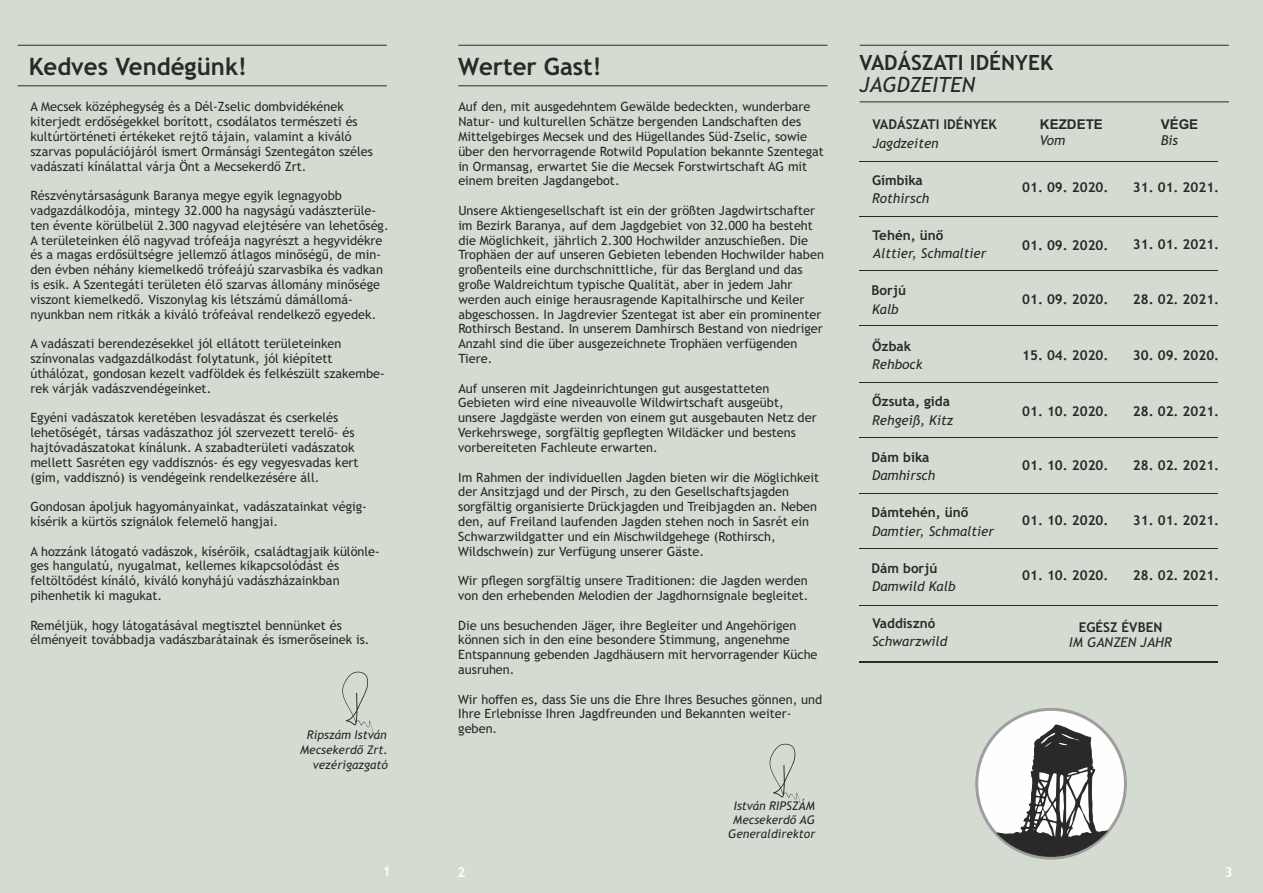
<style>
.page{position:relative;width:1263px;height:893px;background:#fff}
.page>*{position:absolute;margin:0;border:0;box-sizing:border-box;transform-origin:0 0}
.t1{font:700 24px "Trebuchet MS";color:#292929}
.t2{font:700 21px "Trebuchet MS";color:#292929}
.t3{font:italic 21px "Trebuchet MS";color:#292929}
.t4{font:700 13.5px "Trebuchet MS";color:#292929}
.t5{font:italic 13.5px "Trebuchet MS";color:#292929}
.t6{font:700 13.5px "Arial";color:#292929}
.t7{font:700 13.5px "Trebuchet MS";color:#fefefe}
.t8{font:12.75px/14.9px "Trebuchet MS";color:#292929}
.t9{font:italic 12px/14px "Trebuchet MS";color:#292929;text-align:center}
</style>
<div class="page">
<div style="left:421px;top:0;width:421px;height:893px;background:#d4dbd1"></div>
<div style="left:0;top:0;width:421px;height:893px;background:#d4dbd1"></div>
<svg style="left:769px;top:743px;width:32px;height:68px"></svg>
<hr style="left:458px;top:45px;width:369px;height:1px;background:#292929">
<hr style="left:458px;top:85px;width:369px;height:1px;background:#292929">
<hr style="left:18px;top:45px;width:369px;height:1px;background:#292929">
<hr style="left:18px;top:85px;width:369px;height:1px;background:#292929">
<svg style="left:342px;top:671px;width:32px;height:68px"></svg>
<div style="left:842px;top:0;width:421px;height:893px;background:#d4dbd1"></div>
<hr style="left:859px;top:325px;width:359px;height:1px;background:#292929">
<hr style="left:859px;top:493px;width:359px;height:1px;background:#292929">
<hr style="left:859px;top:216px;width:359px;height:1px;background:#292929">
<hr style="left:859px;top:161px;width:359px;height:1px;background:#292929">
<hr style="left:859px;top:382px;width:359px;height:1px;background:#292929">
<hr style="left:859px;top:548px;width:359px;height:1px;background:#292929">
<hr style="left:859px;top:270px;width:359px;height:1px;background:#292929">
<hr style="left:859px;top:437px;width:359px;height:1px;background:#292929">
<hr style="left:859px;top:605px;width:359px;height:1px;background:#292929">
<hr style="left:859px;top:662px;width:359px;height:1px;background:#292929">
<svg style="left:975px;top:708px;width:152px;height:152px;background:#e5e5e5"></svg>
<svg style="left:997px;top:723px;width:111px;height:134px;background:#a5a5a4"></svg>
<hr style="left:860px;top:45px;width:369px;height:1px;background:#292929">
<hr style="left:860px;top:101px;width:369px;height:1px;background:#292929">
<h1 class="t1" style="left:29px;top:57px;width:220px">Kedves Vendégünk!</h1>
<p class="t8" style="left:30px;top:101px;width:344px">A Mecsek középhegység és a Dél-Zselic dombvidékének kiterjedt erdőségekkel borított, csodálatos természeti és kultúrtörténeti értékeket rejtő tájain, valamint a kiváló szarvas populációjáról ismert Ormánsági Szentegáton széles vadászati kínálattal várja Önt a Mecsekerdő Zrt.</p>
<p class="t8" style="left:30px;top:189px;width:360px">Részvénytársaságunk Baranya megye egyik legnagyobb vadgazdálkodója, mintegy 32.000 ha nagyságú vadászterüle&shy;ten évente körülbelül 2.300 nagyvad elejtésére van lehetőség.<br>A területeinken élő nagyvad trófeája nagyrészt a hegyvidékre és a magas erdősültségre jellemző átlagos minőségű, de min&shy;den évben néhány kiemelkedő trófeájú szarvasbika és vadkan is esik. A Szentegáti területen élő szarvas állomány minősége viszont kiemelkedő. Viszonylag kis létszámú dámállomá&shy;nyunkban nem ritkák a kiváló trófeával rendelkező egyedek.</p>
<p class="t8" style="left:30px;top:337px;width:356px">A vadászati berendezésekkel jól ellátott területeinken színvonalas vadgazdálkodást folytatunk, jól kiépített úthálózat, gondosan kezelt vadföldek és felkészült szakembe&shy;rek várják vadászvendégeinket.</p>
<p class="t8" style="left:30px;top:411px;width:330px">Egyéni vadászatok keretében lesvadászat és cserkelés lehetőségét, társas vadászathoz jól szervezett terelő- és hajtóvadászatokat kínálunk. A szabadterületi vadászatok mellett Sasréten egy vaddisznós- és egy vegyesvadas kert (gím, vaddisznó) is vendégeink rendelkezésére áll.</p>
<p class="t8" style="left:30px;top:500px;width:338px">Gondosan ápoljuk hagyományainkat, vadászatainkat végig&shy;kísérik a kürtös szignálok felemelő hangjai.</p>
<p class="t8" style="left:30px;top:545px;width:351px">A hozzánk látogató vadászok, kísérőik, családtagjaik különle&shy;ges hangulatú, nyugalmat, kellemes kikapcsolódást és feltöltődést kínáló, kiváló konyhájú vadászházainkban pihenhetik ki magukat.</p>
<p class="t8" style="left:30px;top:619px;width:341px">Reméljük, hogy látogatásával megtisztel bennünket és élményeit továbbadja vadászbarátainak és ismerőseinek is.</p>
<p class="t9" style="left:300px;top:728px;width:89px;line-height:15px">Ripszám István<br>Mecsekerdő Zrt.</p>
<p class="t9" style="left:313px;top:758px;width:76px">vezérigazgató</p>
<p class="t7" style="left:383px;top:866px;width:9px">1</p>
<h1 class="t1" style="left:458px;top:57px;width:145px">Werter Gast!</h1>
<p class="t8" style="left:458px;top:101px;width:367px">Auf den, mit ausgedehntem Gewälde bedeckten, wunderbare Natur- und kulturellen Schätze bergenden Landschaften des Mittelgebirges Mecsek und des Hügellandes Süd-Zselic, sowie über den hervorragende Rotwild Population bekannte Szentegat in Ormansag, erwartet Sie die Mecsek Forstwirtschaft AG mit einem breiten Jagdangebot.</p>
<p class="t8" style="left:458px;top:204px;width:367px">Unsere Aktiengesellschaft ist ein der größten Jagdwirtschafter im Bezirk Baranya, auf dem Jagdgebiet von 32.000 ha besteht die Möglichkeit, jährlich 2.300 Hochwilder anzuschießen. Die Trophäen der auf unseren Gebieten lebenden Hochwilder haben großenteils eine durchschnittliche, für das Bergland und das große Waldreichtum typische Qualität, aber in jedem Jahr werden auch einige herausragende Kapitalhirsche und Keiler abgeschossen. In Jagdrevier Szentegat ist aber ein prominenter Rothirsch Bestand. In unserem Damhirsch Bestand von niedriger Anzahl sind die über ausgezeichnete Trophäen verfügenden Tiere.</p>
<p class="t8" style="left:458px;top:382px;width:360px">Auf unseren mit Jagdeinrichtungen gut ausgestatteten Gebieten wird eine niveauvolle Wildwirtschaft ausgeübt, unsere Jagdgäste werden von einem gut ausgebauten Netz der Verkehrswege, sorgfältig gepflegten Wildäcker und bestens vorbereiteten Fachleute erwarten.</p>
<p class="t8" style="left:458px;top:471px;width:362px">Im Rahmen der individuellen Jagden bieten wir die Möglichkeit der Ansitzjagd und der Pirsch, zu den Gesellschaftsjagden sorgfältig organisierte Drückjagden und Treibjagden an. Neben den, auf Freiland laufenden Jagden stehen noch in Sasrét ein Schwarzwildgatter und ein Mischwildgehege (Rothirsch, Wildschwein) zur Verfügung unserer Gäste.</p>
<p class="t8" style="left:458px;top:574px;width:352px">Wir pflegen sorgfältig unsere Traditionen: die Jagden werden von den erhebenden Melodien der Jagdhornsignale begleitet.</p>
<p class="t8" style="left:458px;top:619px;width:361px">Die uns besuchenden Jäger, ihre Begleiter und Angehörigen können sich in den eine besondere Stimmung, angenehme Entspannung gebenden Jagdhäusern mit hervorragender Küche ausruhen.</p>
<p class="t8" style="left:458px;top:693px;width:365px">Wir hoffen es, dass Sie uns die Ehre Ihres Besuches gönnen, und<br>Ihre Erlebnisse Ihren Jagdfreunden und Bekannten weiter&shy;geben.</p>
<p class="t7" style="left:457px;top:867px;width:9px">2</p>
<p class="t9" style="left:728px;top:800px;width:89px">István RIPSZÁM<br>Mecsekerdő AG<br>Generaldirektor</p>
<h2 class="t2" style="left:859px;top:54px;width:195px">VADÁSZATI IDÉNYEK</h2>
<h2 class="t3" style="left:860px;top:77px;width:117px">JAGDZEITEN</h2>
<p class="t4" style="left:872px;top:119px;width:126px">VADÁSZATI IDÉNYEK</p>
<p class="t5" style="left:873px;top:138px;width:67px">Jagdzeiten</p>
<p class="t4" style="left:872px;top:175px;width:52px">Gímbika</p>
<p class="t5" style="left:872px;top:193px;width:59px">Rothirsch</p>
<p class="t4" style="left:872px;top:230px;width:72px">Tehén, ünő</p>
<p class="t5" style="left:873px;top:248px;width:115px">Alttier, Schmaltier</p>
<p class="t4" style="left:872px;top:285px;width:36px">Borjú</p>
<p class="t5" style="left:872px;top:304px;width:28px">Kalb</p>
<p class="t4" style="left:872px;top:341px;width:41px">Őzbak</p>
<p class="t5" style="left:872px;top:359px;width:52px">Rehbock</p>
<p class="t4" style="left:872px;top:396px;width:79px">Őzsuta, gida</p>
<p class="t5" style="left:872px;top:415px;width:83px">Rehgeiß, Kitz</p>
<p class="t4" style="left:872px;top:452px;width:59px">Dám bika</p>
<p class="t5" style="left:872px;top:470px;width:65px">Damhirsch</p>
<p class="t4" style="left:872px;top:507px;width:98px">Dámtehén, ünő</p>
<p class="t5" style="left:872px;top:526px;width:124px">Damtier, Schmaltier</p>
<p class="t4" style="left:872px;top:563px;width:67px">Dám borjú</p>
<p class="t5" style="left:872px;top:581px;width:85px">Damwild Kalb</p>
<p class="t4" style="left:872px;top:618px;width:64px">Vaddisznó</p>
<p class="t5" style="left:872px;top:636px;width:77px">Schwarzwild</p>
<p class="t6" style="left:1161px;top:119px;width:39px">VÉGE</p>
<p class="t5" style="left:1161px;top:135px;width:19px">Bis</p>
<p class="t6" style="left:1040px;top:119px;width:65px">KEZDETE</p>
<p class="t5" style="left:1040px;top:135px;width:27px">Vom</p>
<p class="t4" style="left:1133px;top:182px;width:88px">31. 01. 2021.</p>
<p class="t4" style="left:1022px;top:182px;width:88px">01. 09. 2020.</p>
<p class="t4" style="left:1133px;top:240px;width:88px">31. 01. 2021.</p>
<p class="t4" style="left:1022px;top:240px;width:88px">01. 09. 2020.</p>
<p class="t4" style="left:1133px;top:294px;width:88px">28. 02. 2021.</p>
<p class="t4" style="left:1022px;top:294px;width:88px">01. 09. 2020.</p>
<p class="t4" style="left:1022px;top:350px;width:88px">15. 04. 2020.</p>
<p class="t4" style="left:1133px;top:350px;width:88px">30. 09. 2020.</p>
<p class="t4" style="left:1133px;top:406px;width:88px">28. 02. 2021.</p>
<p class="t4" style="left:1022px;top:406px;width:88px">01. 10. 2020.</p>
<p class="t4" style="left:1133px;top:460px;width:88px">28. 02. 2021.</p>
<p class="t4" style="left:1022px;top:460px;width:88px">01. 10. 2020.</p>
<p class="t4" style="left:1133px;top:515px;width:88px">31. 01. 2021.</p>
<p class="t4" style="left:1022px;top:515px;width:88px">01. 10. 2020.</p>
<p class="t4" style="left:1133px;top:570px;width:88px">28. 02. 2021.</p>
<p class="t4" style="left:1022px;top:570px;width:88px">01. 10. 2020.</p>
<p class="t4" style="left:1079px;top:622px;width:85px">EGÉSZ ÉVBEN</p>
<p class="t5" style="left:1069px;top:637px;width:104px">IM GANZEN JAHR</p>
<p class="t7" style="left:1225px;top:867px;width:9px">3</p>
</div>
